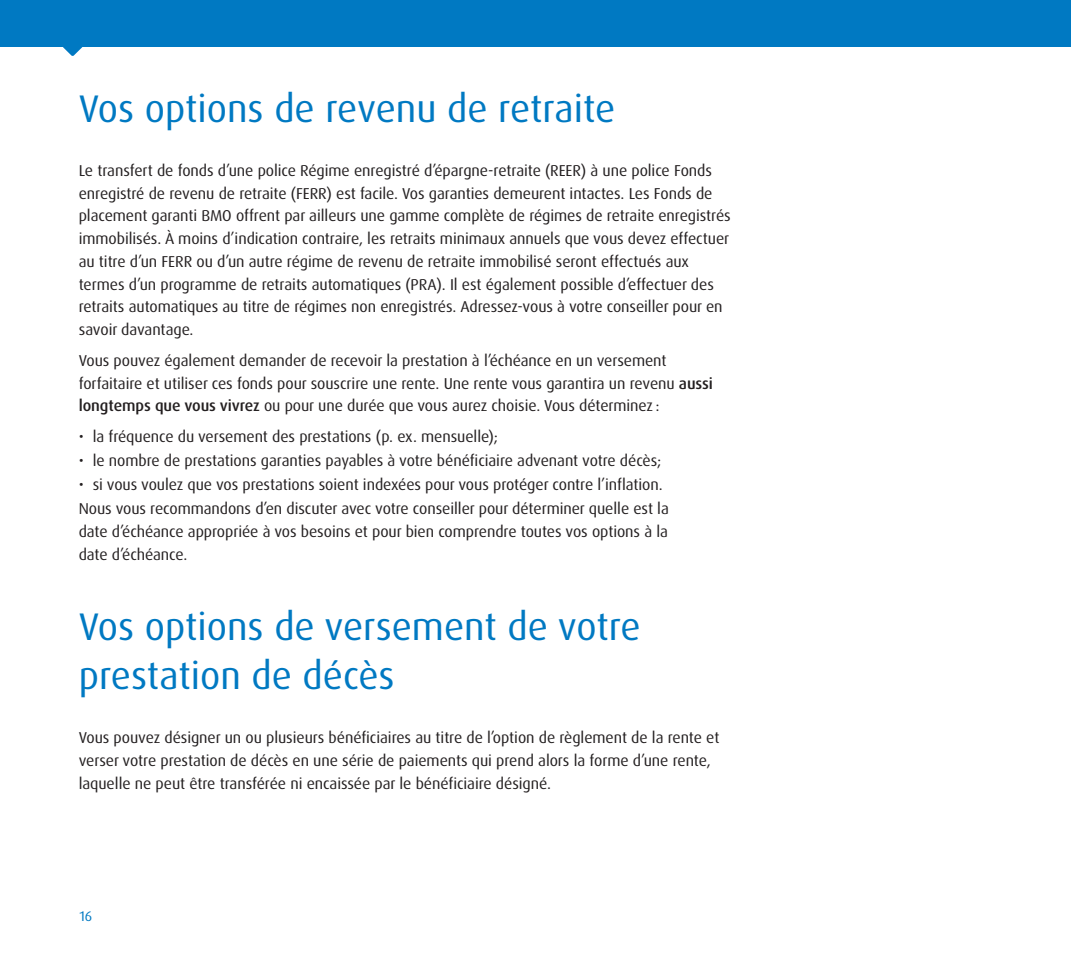
<style>
.page{position:relative;width:1071px;height:977px;background:#fff}
.page>*{position:absolute;margin:0;border:0;box-sizing:border-box;transform-origin:0 0}
.t1{font:38.5px/49px "Dax Pro";color:#0079c2}
.t2{font:15.75px/22.8px "Dax Pro";letter-spacing:-.005em;color:#231f20}
.t3{font:14px "Dax Pro";color:#0079c2}
.s1{font-weight:500}
</style>
<div class="page">
<div style="left:0;top:0;width:1071px;height:47px;background:#0079c2"></div>
<svg style="left:63px;top:47px;width:19px;height:9px"></svg>
<h1 class="t1" style="left:79px;top:84px;width:538px">Vos options de revenu de retraite</h1>
<p class="t2" style="left:79px;top:159px;width:654px">Le transfert de fonds d’une police Régime enregistré d’épargne-retraite (REER) à une police Fonds enregistré de revenu de retraite (FERR) est facile. Vos garanties demeurent intactes. Les Fonds de placement garanti BMO offrent par ailleurs une gamme complète de régimes de retraite enregistrés immobilisés. À moins d’indication contraire, les retraits minimaux annuels que vous devez effectuer au titre d’un FERR ou d’un autre régime de revenu de retraite immobilisé seront effectués aux termes d’un programme de retraits automatiques (PRA). Il est également possible d’effectuer des retraits automatiques au titre de régimes non enregistrés. Adressez-vous à votre conseiller pour en savoir davantage.</p>
<p class="t2" style="left:79px;top:349px;width:636px">Vous pouvez également demander de recevoir la prestation à l’échéance en un versement forfaitaire et utiliser ces fonds pour souscrire une rente. Une rente vous garantira un revenu <span class="s1">aussi longtemps que vous vivrez</span> ou pour une durée que vous aurez choisie. Vous déterminez :</p>
<p class="t2" style="left:79px;top:425px;width:421px">• la fréquence du versement des prestations (p. ex. mensuelle);</p>
<p class="t2" style="left:79px;top:449px;width:584px">• le nombre de prestations garanties payables à votre bénéficiaire advenant votre décès;</p>
<p class="t2" style="left:79px;top:473px;width:592px">• si vous voulez que vos prestations soient indexées pour vous protéger contre l’inflation.<br>Nous vous recommandons d’en discuter avec votre conseiller pour déterminer quelle est la date d’échéance appropriée à vos besoins et pour bien comprendre toutes vos options à la date d’échéance.</p>
<h1 class="t1" style="left:79px;top:602px;width:564px">Vos options de versement de votre prestation de décès</h1>
<p class="t2" style="left:79px;top:726px;width:642px">Vous pouvez désigner un ou plusieurs bénéficiaires au titre de l’option de règlement de la rente et verser votre prestation de décès en une série de paiements qui prend alors la forme d’une rente, laquelle ne peut être transférée ni encaissée par le bénéficiaire désigné.</p>
<p class="t3" style="left:79px;top:906px;width:14px">16</p>
</div>
